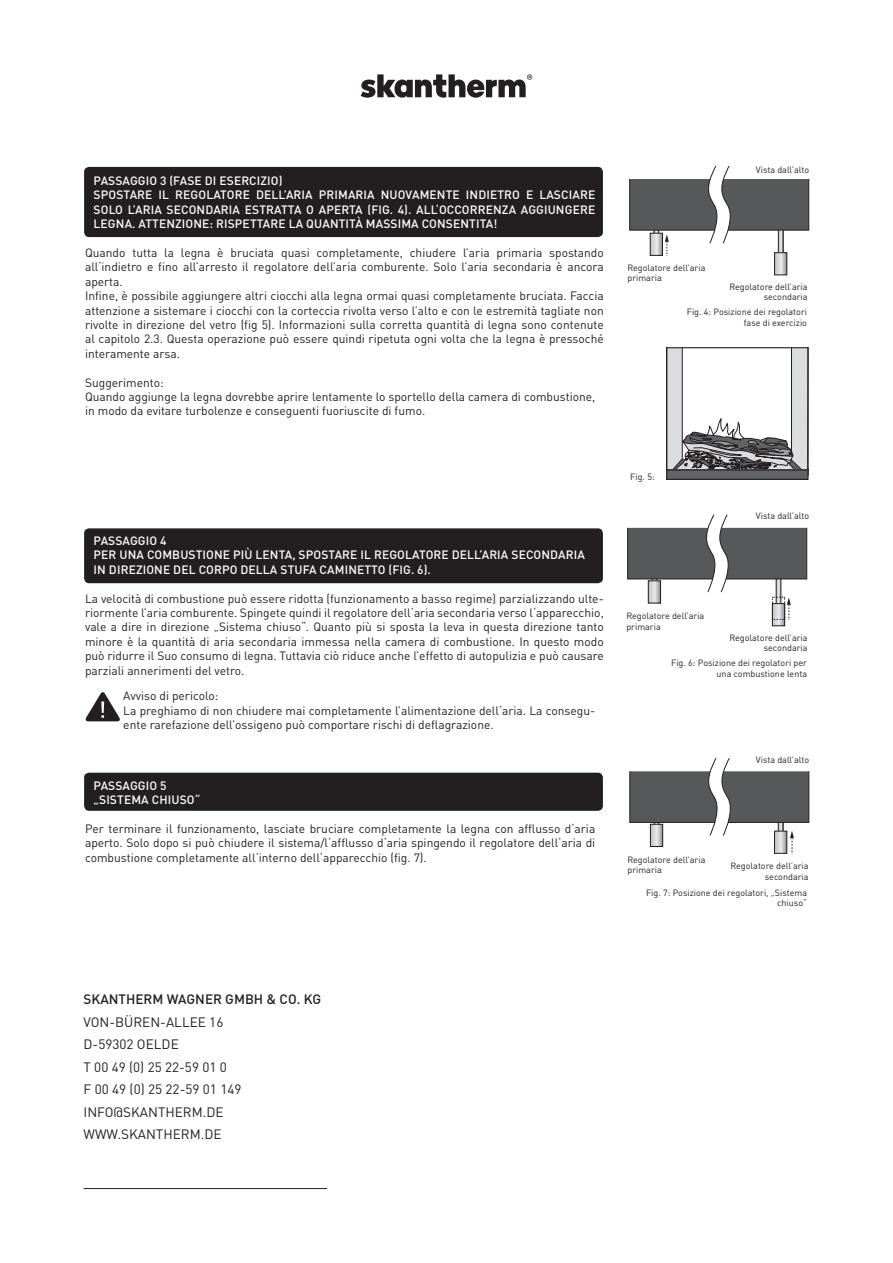
<style>
.page{position:relative;width:893px;height:1263px;background:#fff}
.page>*{position:absolute;margin:0;border:0;box-sizing:border-box;transform-origin:0 0}
.t1{font:13.5px/22.5px "DIN";color:#231f20}
.t2{font:500 13.5px "DIN";color:#231f20}
.t3{font:12px/14.4px "DIN Pro";color:#231f20}
.t4{font:500 12px/14.4px "DIN Pro";letter-spacing:.01em;color:#fff}
.t5{font:9px/10.5px "DIN Pro";color:#231f20;text-align:right}
</style>
<div class="page">
<div style="left:85px;top:168px;width:517px;height:68px;background:#231f20;border-radius:4px"></div>
<div style="left:84px;top:167px;width:519px;height:70px;border:2px solid #231f20;border-radius:4px"></div>
<div style="left:85px;top:529px;width:517px;height:53px;background:#231f20;border-radius:4px"></div>
<div style="left:84px;top:528px;width:519px;height:55px;border:2px solid #231f20;border-radius:4px"></div>
<div style="left:85px;top:773px;width:517px;height:37px;background:#231f20;border-radius:4px"></div>
<div style="left:84px;top:773px;width:519px;height:38px;border:2px solid #231f20;border-radius:4px"></div>
<svg style="left:361px;top:74px;width:171px;height:24px"></svg>
<svg style="left:85px;top:692px;width:35px;height:30px"></svg>
<div style="left:778px;top:224px;width:5px;height:32px;background:#dedfe1"></div>
<div style="left:778px;top:224px;width:5px;height:33px;border:1px solid #231f20"></div>
<svg style="left:776px;top:254px;width:9px;height:19px"></svg>
<div style="left:774px;top:252px;width:13px;height:23px;border:1px solid #231f20"></div>
<div style="left:653px;top:224px;width:6px;height:13px;border:1px solid #231f20"></div>
<svg style="left:652px;top:235px;width:9px;height:19px"></svg>
<div style="left:650px;top:233px;width:13px;height:23px;border:1px solid #231f20"></div>
<div style="left:629px;top:179px;width:180px;height:52px;background:#57585a;border:1px solid #231f20"></div>
<svg style="left:706px;top:165px;width:24px;height:79px"></svg>
<svg style="left:665px;top:234px;width:4px;height:22px"></svg>
<div style="left:652px;top:573px;width:5px;height:12px;border:1px solid #231f20"></div>
<svg style="left:650px;top:582px;width:9px;height:19px"></svg>
<div style="left:648px;top:580px;width:13px;height:23px;border:1px solid #231f20"></div>
<div style="left:776px;top:573px;width:5px;height:34px;background:#e1e2e4"></div>
<div style="left:776px;top:573px;width:5px;height:35px;border:1px solid #231f20"></div>
<div style="left:627px;top:527px;width:180px;height:52px;background:#57585a;border:1px solid #231f20"></div>
<svg style="left:704px;top:514px;width:24px;height:79px"></svg>
<svg style="left:771px;top:596px;width:20px;height:31px"></svg>
<div style="left:654px;top:816px;width:5px;height:12px;border:1px solid #231f20"></div>
<svg style="left:652px;top:826px;width:9px;height:19px"></svg>
<div style="left:650px;top:824px;width:13px;height:23px;border:1px solid #231f20"></div>
<div style="left:778px;top:816px;width:5px;height:19px;border:1px solid #231f20"></div>
<svg style="left:776px;top:833px;width:9px;height:19px"></svg>
<div style="left:774px;top:831px;width:13px;height:23px;border:1px solid #231f20"></div>
<div style="left:629px;top:771px;width:180px;height:52px;background:#57585a;border:1px solid #231f20"></div>
<svg style="left:707px;top:758px;width:24px;height:78px"></svg>
<svg style="left:790px;top:831px;width:4px;height:23px"></svg>
<svg style="left:668px;top:349px;width:138px;height:120px"></svg>
<div style="left:667px;top:469px;width:141px;height:10px;background:#3e3e3f"></div>
<div style="left:667px;top:471px;width:141px;height:8px;background:#636366"></div>
<div style="left:666px;top:347px;width:142px;height:133px;border:1px solid #231f20"></div>
<hr style="left:84px;top:1188px;width:243px;height:1px;background:#231f20">
<p class="t4" style="left:94px;top:172px;width:503px">PASSAGGIO 3 (FASE DI ESERCIZIO)<br>SPOSTARE IL REGOLATORE DELL’ARIA PRIMARIA NUOVAMENTE INDIETRO E LASCIARE SOLO L’ARIA SECONDARIA ESTRATTA O APERTA (FIG. 4). ALL‘OCCORRENZA AGGIUNGERE LEGNA. ATTENZIONE: RISPETTARE LA QUANTITÀ MASSIMA CONSENTITA!</p>
<p class="t3" style="left:85px;top:244px;width:520px">Quando tutta la legna è bruciata quasi completamente, chiudere l’aria primaria spostando all‘indietro e fino all’arresto il regolatore dell’aria comburente. Solo l’aria secondaria è ancora aperta.<br>Infine, è possibile aggiungere altri ciocchi alla legna ormai quasi completamente bruciata. Faccia attenzione a sistemare i ciocchi con la corteccia rivolta verso l’alto e con le estremità tagliate non rivolte in direzione del vetro (fig 5). Informazioni sulla corretta quantità di legna sono contenute al capitolo 2.3. Questa operazione può essere quindi ripetuta ogni volta che la legna è pressoché interamente arsa.</p>
<p class="t3" style="left:85px;top:374px;width:512px">Suggerimento:<br>Quando aggiunge la legna dovrebbe aprire lentamente lo sportello della camera di combustione, in modo da evitare turbolenze e conseguenti fuoriuscite di fumo.</p>
<p class="t4" style="left:94px;top:532px;width:493px">PASSAGGIO 4<br>PER UNA COMBUSTIONE PIÙ LENTA, SPOSTARE IL REGOLATORE DELL’ARIA SECONDARIA<br>IN DIREZIONE DEL CORPO DELLA STUFA CAMINETTO (FIG. 6).</p>
<p class="t3" style="left:85px;top:590px;width:520px;text-align:justify">La velocità di combustione può essere ridotta (funzionamento a basso regime) parzializzando ulte&shy;riormente l’aria comburente. Spingete quindi il regolatore dell‘aria secondaria verso l‘apparecchio, vale a dire in direzione „Sistema chiuso“. Quanto più si sposta la leva in questa direzione tanto minore è la quantità di aria secondaria immessa nella camera di combustione. In questo modo può ridurre il Suo consumo di legna. Tuttavia ciò riduce anche l’effetto di autopulizia e può causare parziali annerimenti del vetro.</p>
<p class="t3" style="left:123px;top:688px;width:473px">Avviso di pericolo:<br>La preghiamo di non chiudere mai completamente l’alimentazione dell‘aria. La consegu&shy;ente rarefazione dell’ossigeno può comportare rischi di deflagrazione.</p>
<p class="t4" style="left:94px;top:777px;width:108px">PASSAGGIO 5 „SISTEMA CHIUSO“</p>
<p class="t3" style="left:85px;top:820px;width:512px;text-align:justify">Per terminare il funzionamento, lasciate bruciare completamente la legna con afflusso d‘aria aperto. Solo dopo si può chiudere il sistema/l‘afflusso d‘aria spingendo il regolatore dell‘aria di combustione completamente all‘interno dell‘apparecchio (fig. 7).</p>
<p class="t5" style="left:756px;top:163px;width:55px">Vista dall’alto</p>
<p class="t5" style="left:627px;top:261px;width:80px;text-align:left">Regolatore dell’aria primaria</p>
<p class="t5" style="left:729px;top:280px;width:80px">Regolatore dell’aria secondaria</p>
<p class="t5" style="left:687px;top:306px;width:122px">Fig. 4: Posizione dei regolatori fase di exercizio</p>
<p class="t5" style="left:630px;top:471px;width:26px">Fig. 5:</p>
<p class="t5" style="left:756px;top:510px;width:55px">Vista dall’alto</p>
<p class="t5" style="left:626px;top:610px;width:80px;text-align:left">Regolatore dell’aria primaria</p>
<p class="t5" style="left:729px;top:631px;width:80px">Regolatore dell’aria secondaria</p>
<p class="t5" style="left:671px;top:656px;width:137px">Fig. 6: Posizione dei regolatori per una combustione lenta</p>
<p class="t5" style="left:756px;top:753px;width:55px">Vista dall’alto</p>
<p class="t5" style="left:627px;top:853px;width:80px;text-align:left">Regolatore dell’aria primaria</p>
<p class="t5" style="left:731px;top:860px;width:80px">Regolatore dell’aria secondaria</p>
<p class="t5" style="left:646px;top:886px;width:163px">Fig. 7: Posizione dei regolatori, „Sistema chiuso“</p>
<p class="t2" style="left:84px;top:990px;width:239px">SKANTHERM WAGNER GMBH &amp; CO. KG</p>
<p class="t1" style="left:84px;top:1010px;width:159px">VON-BÜREN-ALLEE 16<br>D-59302 OELDE<br>T 00 49 (0) 25 22-59 01 0<br>F 00 49 (0) 25 22-59 01 149<br>INFO@SKANTHERM.DE<br>WWW.SKANTHERM.DE</p>
</div>
